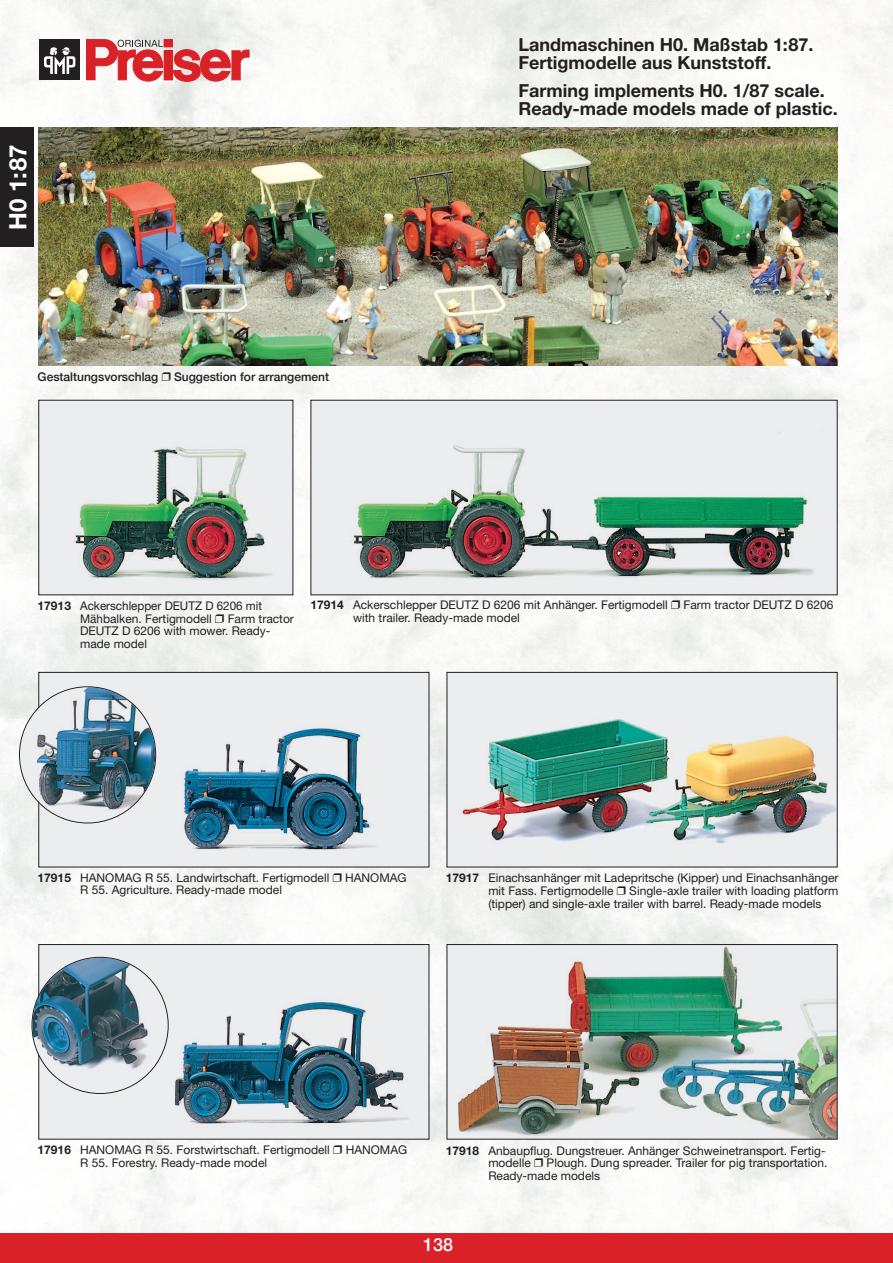
<style>
.page{position:relative;width:893px;height:1263px;background:#fff}
.page>*{position:absolute;margin:0;border:0;box-sizing:border-box;transform-origin:0 0}
.t1{font:700 24px "Helvetica Neue";color:#fff}
.t2{font:700 18px/18px "Helvetica Neue";color:#231f20}
.t3{font:500 18px "Helvetica Neue";color:#fff}
.t4{font:12px/12.8px "Helvetica Neue";color:#231f20}
.t5{font:500 12px "Helvetica Neue";color:#231f20}
.s1{font-family:"Monotype Sorts";font-weight:400}
.s2{font-weight:700}
.s3{font-family:"Monotype Sorts"}
</style>
<div class="page">
<img style="left:0;top:0;width:893px;height:1233px">
<div style="left:0;top:1233px;width:893px;height:30px;background:#da2128"></div>
<div style="left:87px;top:40px;width:8px;height:40px;background:#db2128"></div>
<div style="left:164px;top:51px;width:8px;height:29px;background:#db2128"></div>
<div style="left:164px;top:40px;width:8px;height:7px;background:#db2128"></div>
<svg style="left:173px;top:49px;width:76px;height:32px;background:#e06569"></svg>
<div style="left:39px;top:39px;width:41px;height:41px;background:#231f20"></div>
<svg style="left:44px;top:47px;width:31px;height:27px"></svg>
<svg style="left:93px;top:39px;width:70px;height:42px"></svg>
<div style="left:0;top:128px;width:34px;height:119px;background:#231f20"></div>
<img style="left:40px;top:402px;width:251px;height:191px">
<div style="left:38px;top:400px;width:255px;height:195px;border:1px solid #231f20"></div>
<img style="left:40px;top:674px;width:387px;height:191px">
<div style="left:38px;top:672px;width:391px;height:195px;border:1px solid #231f20"></div>
<img style="left:38px;top:128px;width:800px;height:238px">
<img style="left:312px;top:402px;width:524px;height:191px">
<div style="left:310px;top:400px;width:528px;height:195px;border:1px solid #231f20"></div>
<img style="left:40px;top:946px;width:387px;height:192px">
<div style="left:38px;top:944px;width:391px;height:196px;border:1px solid #231f20"></div>
<img style="left:19px;top:686px;width:137px;height:137px">
<img style="left:32px;top:957px;width:137px;height:137px">
<img style="left:448px;top:674px;width:388px;height:191px">
<div style="left:446px;top:672px;width:392px;height:195px;border:1px solid #231f20"></div>
<img style="left:448px;top:946px;width:388px;height:192px">
<div style="left:446px;top:944px;width:392px;height:196px;border:1px solid #231f20"></div>
<h1 class="t1" style="left:10px;top:230px;width:87px;rotate:-90deg">H0 1:87</h1>
<p class="t5" style="left:38px;top:369px;width:293px">Gestaltungsvorschlag <span class="s1">R</span> Suggestion for arrangement</p>
<h2 class="t2" style="left:519px;top:38px;width:296px">Landmaschinen H0. Maßstab 1:87.<br>Fertigmodelle aus Kunststoff.</h2>
<h2 class="t2" style="left:519px;top:83px;width:321px">Farming implements H0. 1/87 scale.<br>Ready-made models made of plastic.</h2>
<p class="t4" style="left:80px;top:600px;width:215px;text-indent:-43px"><span class="s2">17913</span> Ackerschlepper DEUTZ D 6206 mit<br>Mähbalken. Fertigmodell <span class="s3">R</span> Farm tractor<br>DEUTZ D 6206 with mower. Ready&shy;made model</p>
<p class="t4" style="left:353px;top:600px;width:482px;text-indent:-43px"><span class="s2">17914</span> Ackerschlepper DEUTZ D 6206 mit Anhänger. Fertigmodell <span class="s3">R</span> Farm tractor DEUTZ D 6206 with trailer. Ready-made model</p>
<p class="t4" style="left:80px;top:872px;width:328px;text-indent:-43px"><span class="s2">17915</span> HANOMAG R 55. Landwirtschaft. Fertigmodell <span class="s3">R</span> HANOMAG<br>R 55. Agriculture. Ready-made model</p>
<p class="t4" style="left:488px;top:872px;width:352px;text-align:justify;text-indent:-43px"><span class="s2">17917</span> Einachsanhänger mit Ladepritsche (Kipper) und Einachsanhänger mit Fass. Fertigmodelle <span class="s3">R</span> Single-axle trailer with loading platform (tipper) and single-axle trailer with barrel. Ready-made models</p>
<p class="t4" style="left:80px;top:1145px;width:329px;text-indent:-43px"><span class="s2">17916</span> HANOMAG R 55. Forstwirtschaft. Fertigmodell <span class="s3">R</span> HANOMAG<br>R 55. Forestry. Ready-made model</p>
<p class="t4" style="left:488px;top:1145px;width:340px;text-indent:-43px"><span class="s2">17918</span> Anbaupflug. Dungstreuer. Anhänger Schweinetransport. Fertig&shy;modelle <span class="s3">R</span> Plough. Dung spreader. Trailer for pig transportation.<br>Ready-made models</p>
<h2 class="t3" style="left:423px;top:1233px;width:32px">138</h2>
</div>
